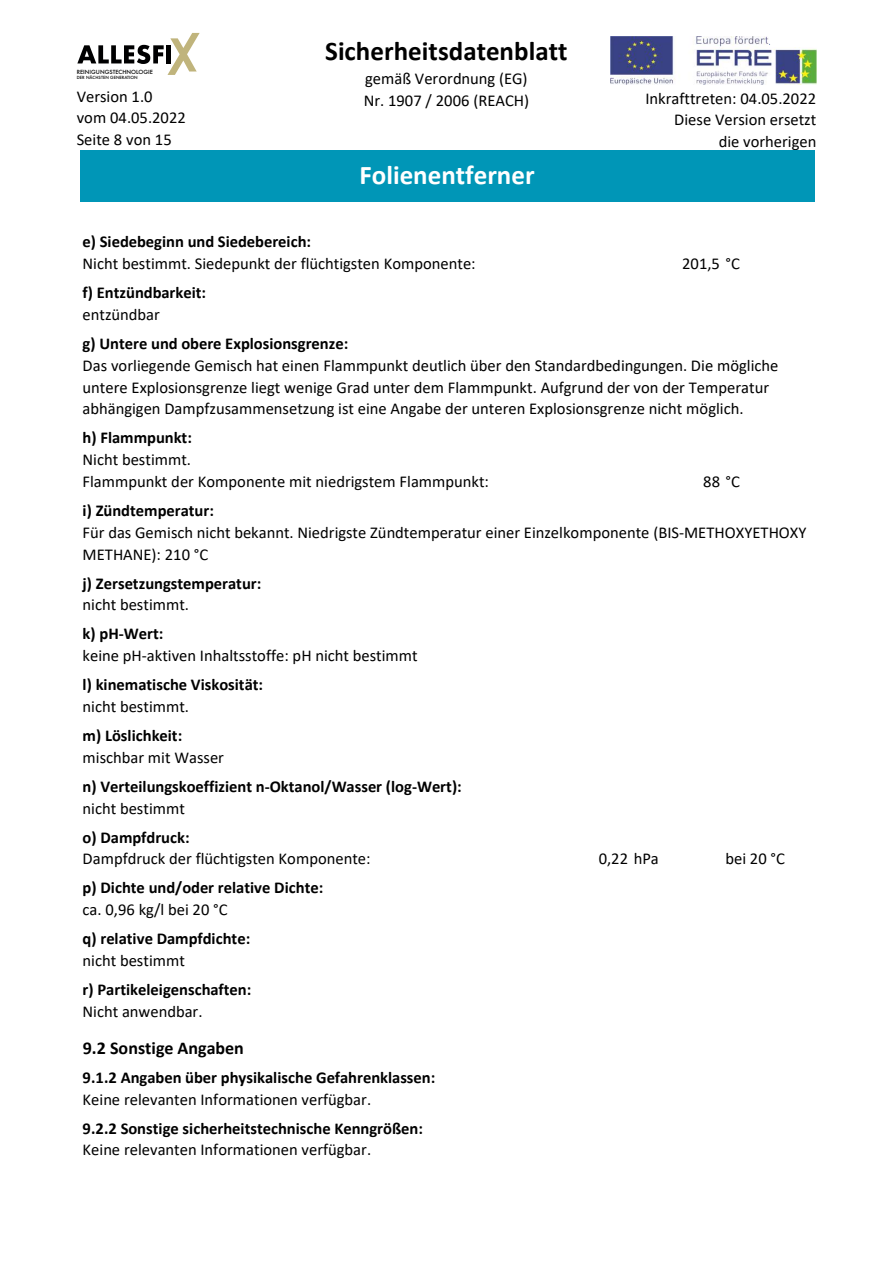
<style>
.page{position:relative;width:893px;height:1263px;background:#fff}
.page>*{position:absolute;margin:0;border:0;box-sizing:border-box;transform-origin:0 0}
.t1{font:700 27px "Calibri";color:#000}
.t2{font:700 27px "Calibri";color:#fff}
.t3{font:700 18px "Calibri";color:#000}
.t4{font:16.5px/21.8px "Calibri";color:#000}
.t5{font:700 16.5px "Calibri";color:#000}
.t6{font:10.5px "Myriad Pro";color:#2b4b90}
.t7{font:500 5.55px "Futura";color:#000001}
.t8{font:500 4.2px "Futura";color:#000001}
</style>
<div class="page">
<img style="left:611px;top:37px;width:205px;height:48px">
<div style="left:80px;top:151px;width:734px;height:51px;background:#0096b7"></div>
<svg style="left:77px;top:33px;width:123px;height:42px"></svg>
<div style="left:769px;top:34px;width:48px;height:13px;background:#fff"></div>
<p class="t7" style="left:77px;top:68px;width:78px">REINIGUNGSTECHNOLOGIE</p>
<p class="t8" style="left:77px;top:75px;width:62px">DER NÄCHSTEN GENERATION</p>
<p class="t4" style="left:77px;top:85px;width:111px">Version 1.0 vom 04.05.2022<br>Seite 8 von 15</p>
<h1 class="t1" style="left:325px;top:32px;width:244px">Sicherheitsdatenblatt</h1>
<p class="t4" style="left:364px;top:68px;width:167px">gemäß Verordnung (EG)<br>Nr. 1907 / 2006 (REACH)</p>
<h1 class="t2" style="left:359px;top:156px;width:177px">Folienentferner</h1>
<p class="t5" style="left:83px;top:230px;width:230px">e) Siedebeginn und Siedebereich:</p>
<p class="t4" style="left:83px;top:252px;width:395px">Nicht bestimmt. Siedepunkt der flüchtigsten Komponente:</p>
<p class="t5" style="left:83px;top:281px;width:125px">f) Entzündbarkeit:</p>
<p class="t4" style="left:83px;top:303px;width:79px">entzündbar</p>
<p class="t5" style="left:83px;top:332px;width:267px">g) Untere und obere Explosionsgrenze:</p>
<p class="t6" style="left:769px;top:35px;width:4px">.</p>
<p class="t4" style="left:645px;top:87px;width:172px;text-align:right">Inkrafttreten: 04.05.2022<br>Diese Version ersetzt<br>die vorherigen</p>
<p class="t4" style="left:682px;top:252px;width:59px">201,5 °C</p>
<p class="t4" style="left:83px;top:354px;width:697px">Das vorliegende Gemisch hat einen Flammpunkt deutlich über den Standardbedingungen. Die mögliche untere Explosionsgrenze liegt wenige Grad unter dem Flammpunkt. Aufgrund der von der Temperatur abhängigen Dampfzusammensetzung ist eine Angabe der unteren Explosionsgrenze nicht möglich.</p>
<p class="t5" style="left:83px;top:426px;width:111px">h) Flammpunkt:</p>
<p class="t4" style="left:83px;top:448px;width:408px">Nicht bestimmt.<br>Flammpunkt der Komponente mit niedrigstem Flammpunkt:</p>
<p class="t4" style="left:703px;top:470px;width:38px">88 °C</p>
<p class="t5" style="left:83px;top:499px;width:133px">i) Zündtemperatur:</p>
<p class="t4" style="left:83px;top:521px;width:725px">Für das Gemisch nicht bekannt. Niedrigste Zündtemperatur einer Einzelkomponente (BIS-METHOXYETHOXY<br>METHANE): 210 °C</p>
<p class="t5" style="left:83px;top:571px;width:180px">j) Zersetzungstemperatur:</p>
<p class="t4" style="left:83px;top:593px;width:108px">nicht bestimmt.</p>
<p class="t5" style="left:83px;top:622px;width:82px">k) pH-Wert:</p>
<p class="t4" style="left:83px;top:644px;width:337px">keine pH-aktiven Inhaltsstoffe: pH nicht bestimmt</p>
<p class="t5" style="left:83px;top:673px;width:182px">l) kinematische Viskosität:</p>
<p class="t4" style="left:83px;top:695px;width:108px">nicht bestimmt.</p>
<p class="t5" style="left:83px;top:723px;width:101px">m) Löslichkeit:</p>
<p class="t4" style="left:83px;top:746px;width:143px">mischbar mit Wasser</p>
<p class="t5" style="left:83px;top:774px;width:381px">n) Verteilungskoeffizient n-Oktanol/Wasser (log-Wert):</p>
<p class="t4" style="left:83px;top:796px;width:104px">nicht bestimmt</p>
<p class="t5" style="left:83px;top:825px;width:108px">o) Dampfdruck:</p>
<p class="t4" style="left:83px;top:847px;width:289px">Dampfdruck der flüchtigsten Komponente:</p>
<p class="t5" style="left:83px;top:876px;width:242px">p) Dichte und/oder relative Dichte:</p>
<p class="t5" style="left:83px;top:927px;width:169px">q) relative Dampfdichte:</p>
<p class="t4" style="left:83px;top:949px;width:104px">nicht bestimmt</p>
<p class="t4" style="left:83px;top:898px;width:146px">ca. 0,96 kg/l bei 20 °C</p>
<p class="t5" style="left:83px;top:977px;width:170px">r) Partikeleigenschaften:</p>
<p class="t4" style="left:83px;top:1000px;width:121px">Nicht anwendbar.</p>
<p class="t3" style="left:83px;top:1035px;width:163px">9.2 Sonstige Angaben</p>
<p class="t5" style="left:83px;top:1065px;width:354px">9.1.2 Angaben über physikalische Gefahrenklassen:</p>
<p class="t4" style="left:83px;top:1088px;width:290px">Keine relevanten Informationen verfügbar.</p>
<p class="t5" style="left:83px;top:1116px;width:342px">9.2.2 Sonstige sicherheitstechnische Kenngrößen:</p>
<p class="t4" style="left:83px;top:1138px;width:290px">Keine relevanten Informationen verfügbar.</p>
<p class="t4" style="left:599px;top:847px;width:62px">0,22 hPa</p>
<p class="t4" style="left:725px;top:847px;width:61px">bei 20 °C</p>
</div>
